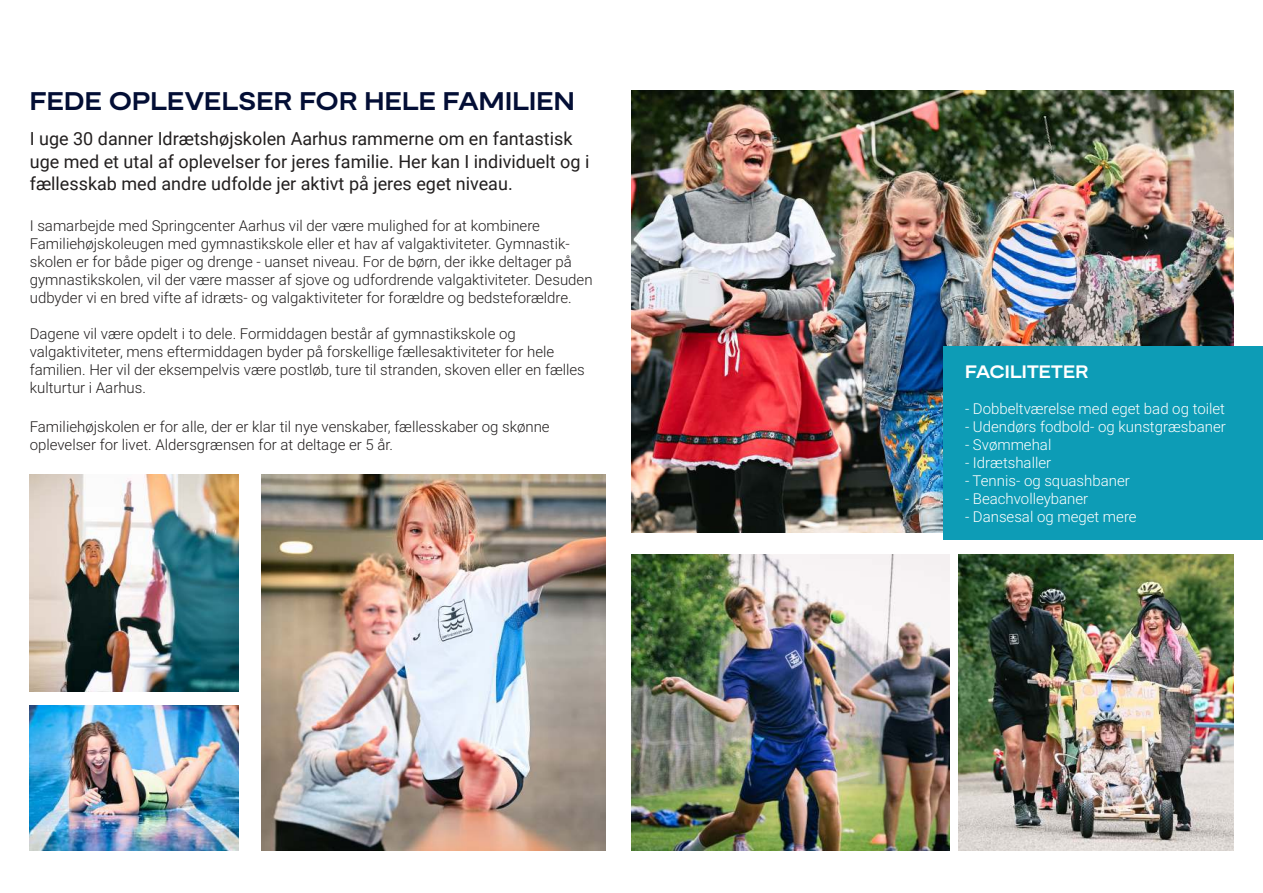
<style>
.page{position:relative;width:1263px;height:893px;background:#fff}
.page>*{position:absolute;margin:0;border:0;box-sizing:border-box;transform-origin:0 0}
.t1{font:700 expanded 25.5px "Moderat";color:#030e35}
.t2{font:18px/22.5px "Roboto";color:#221f1f}
.t3{font:700 expanded 18px "Moderat";letter-spacing:-.01em;color:#fff}
.t4{font:300 15px/18px "Roboto";color:#221f1f}
.t5{font:300 15px "Roboto";color:#fff}
</style>
<div class="page">
<img style="left:261px;top:474px;width:345px;height:376px">
<img style="left:631px;top:90px;width:602px;height:442px">
<img style="left:30px;top:474px;width:208px;height:217px">
<img style="left:30px;top:706px;width:208px;height:144px">
<img style="left:631px;top:555px;width:318px;height:295px">
<img style="left:959px;top:555px;width:274px;height:295px">
<div style="left:943px;top:347px;width:320px;height:193px;background:#0d9cb6"></div>
<h1 class="t1" style="left:30px;top:87px;width:547px">FEDE OPLEVELSER FOR HELE FAMILIEN</h1>
<p class="t2" style="left:30px;top:129px;width:561px">I uge 30 danner Idrætshøjskolen Aarhus rammerne om en fantastisk uge med et utal af oplevelser for jeres familie. Her kan I individuelt og i fællesskab med andre udfolde jer aktivt på jeres eget niveau.</p>
<p class="t4" style="left:30px;top:218px;width:564px">I samarbejde med Springcenter Aarhus vil der være mulighed for at kombinere Familiehøjskoleugen med gymnastikskole eller et hav af valgaktiviteter. Gymnastik&shy;skolen er for både piger og drenge - uanset niveau. For de børn, der ikke deltager på gymnastikskolen, vil der være masser af sjove og udfordrende valgaktiviteter. Desuden udbyder vi en bred vifte af idræts- og valgaktiviteter for forældre og bedsteforældre.</p>
<p class="t4" style="left:30px;top:326px;width:556px">Dagene vil være opdelt i to dele. Formiddagen består af gymnastikskole og valgaktiviteter, mens eftermiddagen byder på forskellige fællesaktiviteter for hele familien. Her vil der eksempelvis være postløb, ture til stranden, skoven eller en fælles kulturtur i Aarhus.</p>
<p class="t4" style="left:30px;top:419px;width:521px">Familiehøjskolen er for alle, der er klar til nye venskaber, fællesskaber og skønne oplevelser for livet. Aldersgrænsen for at deltage er 5 år.</p>
<p class="t3" style="left:965px;top:361px;width:125px">FACILITETER</p>
<p class="t5" style="left:965px;top:402px;width:261px">- Dobbeltværelse med eget bad og toilet</p>
<p class="t5" style="left:965px;top:420px;width:262px">- Udendørs fodbold- og kunstgræsbaner</p>
<p class="t5" style="left:965px;top:438px;width:88px">- Svømmehal</p>
<p class="t5" style="left:965px;top:456px;width:88px">- Idrætshaller</p>
<p class="t5" style="left:965px;top:474px;width:166px">- Tennis- og squashbaner</p>
<p class="t5" style="left:965px;top:492px;width:125px">- Beachvolleybaner</p>
<p class="t5" style="left:965px;top:510px;width:173px">- Dansesal og meget mere</p>
</div>
